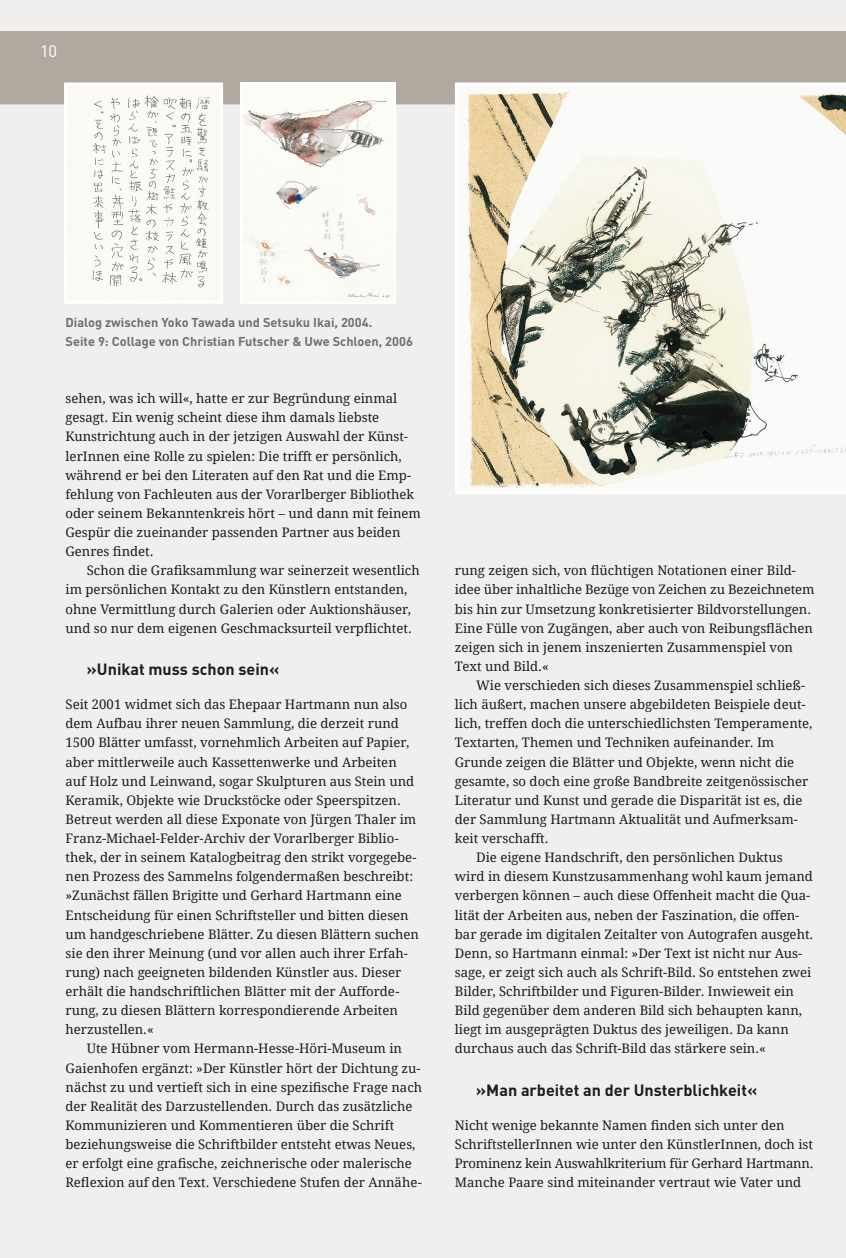
<style>
.page{position:relative;width:846px;height:1258px;background:#fff}
.page>*{position:absolute;margin:0;border:0;box-sizing:border-box;transform-origin:0 0}
.t1{font:16.5px "DINOT";color:#fff}
.t2{font:700 16.2px "DINOT";color:#1d1d1b}
.t3{font:13.2px/19px "Droid Serif";color:#1d1d1b}
.t4{font:13.2px/19px "Droid Serif 2";color:#1d1d1b}
.t5{font:700 12.75px/19.2px "DINOT";color:#70706f}
</style>
<div class="page">
<div style="left:0;top:0;width:845px;height:1258px;background:#f1efee"></div>
<div style="left:0;top:32px;width:845px;height:72px;background:#b1a99f"></div>
<hr style="left:0;top:104px;width:845px;height:1px;background:#b2b2b2">
<svg style="left:455px;top:83px;width:390px;height:411px"></svg>
<img style="left:240px;top:83px;width:156px;height:221px">
<img style="left:68px;top:87px;width:151px;height:213px">
<div style="left:64px;top:83px;width:159px;height:221px;border:3px solid #fff"></div>
<p class="t1" style="left:40px;top:40px;width:19px">10</p>
<p class="t5" style="left:66px;top:312px;width:349px">Dialog zwischen Yoko Tawada und Setsuku Ikai, 2004.<br>Seite 9: Collage von Christian Futscher &amp; Uwe Schloen, 2006</p>
<p class="t3" style="left:66px;top:389px;width:357px">sehen, was ich will«, hatte er zur Begründung einmal gesagt. Ein wenig scheint diese ihm damals liebste Kunstrichtung auch in der jetzigen Auswahl der Künst&shy;lerInnen eine Rolle zu spielen: Die trifft er persönlich, während er bei den Literaten auf den Rat und die Emp&shy;fehlung von Fachleuten aus der Vorarlberger Bibliothek oder seinem Bekanntenkreis hört – und dann mit feinem Gespür die zueinander passenden Partner aus beiden</p>
<p class="t4" style="left:87px;top:542px;width:334px;text-indent:-21px">Genres findet.<br>Schon die Grafiksammlung war seinerzeit wesentlich</p>
<p class="t3" style="left:66px;top:580px;width:347px">im persönlichen Kontakt zu den Künstlern entstanden, ohne Vermittlung durch Galerien oder Auktionshäuser,</p>
<p class="t4" style="left:66px;top:618px;width:347px">und so nur dem eigenen Geschmacksurteil verpflichtet.</p>
<p class="t2" style="left:87px;top:658px;width:194px">»Unikat muss schon sein«</p>
<p class="t3" style="left:66px;top:695px;width:355px">Seit 2001 widmet sich das Ehepaar Hartmann nun also dem Aufbau ihrer neuen Sammlung, die derzeit rund 1500 Blätter umfasst, vornehmlich Arbeiten auf Papier, aber mittlerweile auch Kassettenwerke und Arbeiten auf Holz und Leinwand, sogar Skulpturen aus Stein und Keramik, Objekte wie Druckstöcke oder Speerspitzen.<br>Betreut werden all diese Exponate von Jürgen Thaler im Franz-Michael-Felder-Archiv der Vorarlberger Biblio&shy;thek, der in seinem Katalogbeitrag den strikt vorgegebe&shy;nen Prozess des Sammelns folgendermaßen beschreibt: »Zunächst fällen Brigitte und Gerhard Hartmann eine Entscheidung für einen Schriftsteller und bitten diesen um handgeschriebene Blätter. Zu diesen Blättern suchen sie den ihrer Meinung (und vor allen auch ihrer Erfah&shy;rung) nach geeigneten bildenden Künstler aus. Dieser erhält die handschriftlichen Blätter mit der Aufforde&shy;rung, zu diesen Blättern korrespondierende Arbeiten herzustellen.«</p>
<p class="t3" style="left:66px;top:1039px;width:356px;text-align:center">Ute Hübner vom Hermann-Hesse-Höri-Museum in<br>Gaienhofen ergänzt: »Der Künstler hört der Dichtung zu-</p>
<p class="t4" style="left:66px;top:1077px;width:358px">nächst zu und vertieft sich in eine spezifische Frage nach</p>
<p class="t3" style="left:66px;top:1097px;width:351px">der Realität des Darzustellenden. Durch das zusätzliche<br>Kommunizieren und Kommentieren über die Schrift beziehungsweise die Schriftbilder entsteht etwas Neues,</p>
<p class="t4" style="left:66px;top:1154px;width:358px">er erfolgt eine grafische, zeichnerische oder malerische<br>Reflexion auf den Text. Verschiedene Stufen der Annähe-</p>
<p class="t4" style="left:455px;top:561px;width:342px">rung zeigen sich, von flüchtigen Notationen einer Bild-</p>
<p class="t3" style="left:455px;top:580px;width:361px">idee über inhaltliche Bezüge von Zeichen zu Bezeichnetem bis hin zur Umsetzung konkretisierter Bildvorstellungen.</p>
<p class="t4" style="left:455px;top:618px;width:359px">Eine Fülle von Zugängen, aber auch von Reibungsflächen</p>
<p class="t3" style="left:455px;top:638px;width:339px">zeigen sich in jenem inszenierten Zusammenspiel von<br>Text und Bild.«</p>
<p class="t3" style="left:476px;top:676px;width:330px">Wie verschieden sich dieses Zusammenspiel schließ-</p>
<p class="t3" style="left:455px;top:695px;width:352px">lich äußert, machen unsere abgebildeten Beispiele deut-</p>
<p class="t3" style="left:455px;top:714px;width:359px">lich, treffen doch die unterschiedlichsten Temperamente,</p>
<p class="t3" style="left:455px;top:733px;width:321px">Textarten, Themen und Techniken aufeinander. Im</p>
<p class="t3" style="left:455px;top:752px;width:341px">Grunde zeigen die Blätter und Objekte, wenn nicht die</p>
<p class="t3" style="left:455px;top:771px;width:355px">gesamte, so doch eine große Bandbreite zeitgenössischer</p>
<p class="t3" style="left:455px;top:791px;width:349px">Literatur und Kunst und gerade die Disparität ist es, die</p>
<p class="t3" style="left:455px;top:810px;width:344px">der Sammlung Hartmann Aktualität und Aufmerksam-</p>
<p class="t3" style="left:455px;top:829px;width:95px">keit verschafft.</p>
<p class="t3" style="left:476px;top:848px;width:308px">Die eigene Handschrift, den persönlichen Duktus</p>
<p class="t3" style="left:455px;top:867px;width:359px">wird in diesem Kunstzusammenhang wohl kaum jemand</p>
<p class="t3" style="left:455px;top:886px;width:357px">verbergen können – auch diese Offenheit macht die Qua-</p>
<p class="t3" style="left:455px;top:905px;width:346px">lität der Arbeiten aus, neben der Faszination, die offen-</p>
<p class="t3" style="left:455px;top:924px;width:360px">bar gerade im digitalen Zeitalter von Autografen ausgeht.</p>
<p class="t3" style="left:455px;top:944px;width:349px">Denn, so Hartmann einmal: »Der Text ist nicht nur Aus-</p>
<p class="t3" style="left:455px;top:963px;width:358px">sage, er zeigt sich auch als Schrift-Bild. So entstehen zwei</p>
<p class="t3" style="left:455px;top:982px;width:340px">Bilder, Schriftbilder und Figuren-Bilder. Inwieweit ein</p>
<p class="t3" style="left:455px;top:1001px;width:348px">Bild gegenüber dem anderen Bild sich behaupten kann,</p>
<p class="t3" style="left:455px;top:1020px;width:335px">liegt im ausgeprägten Duktus des jeweiligen. Da kann</p>
<p class="t3" style="left:455px;top:1039px;width:312px">durchaus auch das Schrift-Bild das stärkere sein.«</p>
<p class="t2" style="left:476px;top:1079px;width:282px">»Man arbeitet an der Unsterblichkeit«</p>
<p class="t4" style="left:455px;top:1116px;width:331px">Nicht wenige bekannte Namen finden sich unter den</p>
<p class="t3" style="left:455px;top:1135px;width:360px;text-align:justify">SchriftstellerInnen wie unter den KünstlerInnen, doch ist Prominenz kein Auswahlkriterium für Gerhard Hartmann.<br>Manche Paare sind miteinander vertraut wie Vater und</p>
</div>
